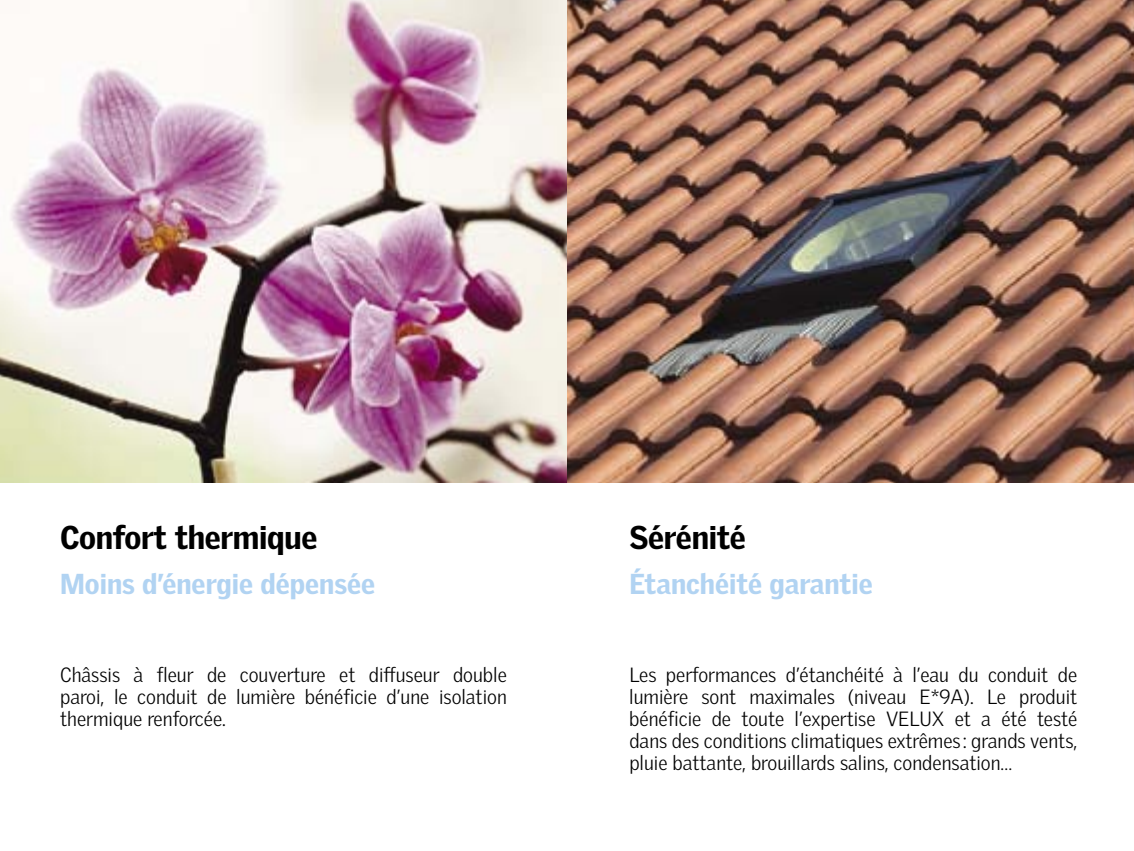
<style>
.page{position:relative;width:1134px;height:851px;background:#fff}
.page>*{position:absolute;margin:0;border:0;box-sizing:border-box;transform-origin:0 0}
.t1{font:900 32px "Velux Gothic";letter-spacing:-.01em;color:#000}
.t2{font:900 28px "Velux Gothic";color:#b1d3f2}
.t3{font:300 20px/22px "Velux Gothic";color:#000;text-align:justify}
</style>
<div class="page">
<img style="left:0;top:0;width:567px;height:482px">
<img style="left:567px;top:0;width:567px;height:482px">
<h1 class="t1" style="left:60px;top:517px;width:259px">Confort thermique</h1>
<h2 class="t2" style="left:60px;top:566px;width:317px">Moins d’énergie dépensée</h2>
<p class="t3" style="left:60px;top:663px;width:448px">Châssis à fleur de couverture et diffuseur double paroi, le conduit de lumière bénéficie d’une isolation thermique renforcée.</p>
<h1 class="t1" style="left:629px;top:517px;width:118px">Sérénité</h1>
<h2 class="t2" style="left:629px;top:566px;width:245px">Étanchéité garantie</h2>
<p class="t3" style="left:629px;top:663px;width:449px">Les performances d’étanchéité à l’eau du conduit de lumière sont maximales (niveau E*9A). Le produit bénéficie de toute l’expertise VELUX et a été testé dans des conditions climatiques extrêmes : grands vents, pluie battante, brouillards salins, condensation…</p>
</div>
